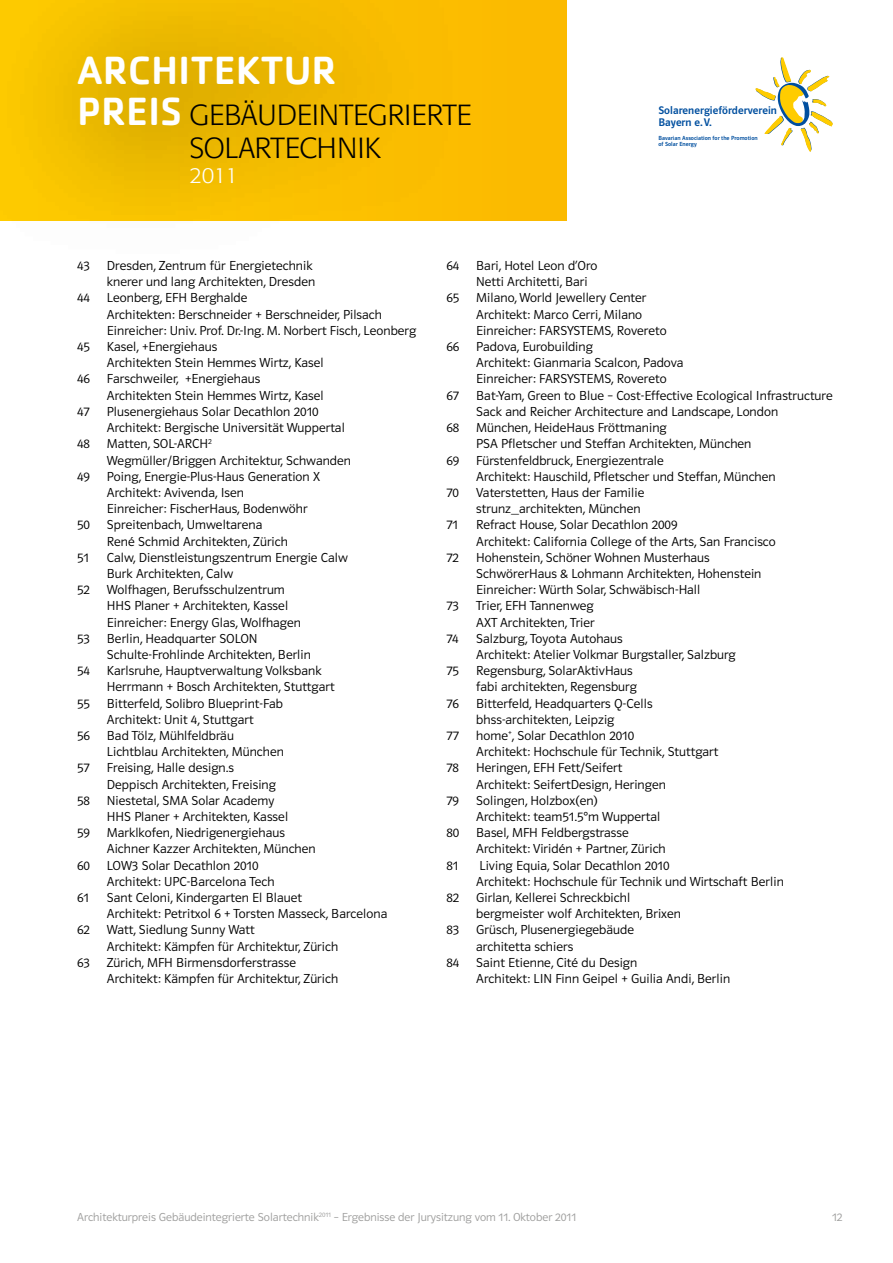
<style>
.page{position:relative;width:893px;height:1263px;background:#fff}
.page>*{position:absolute;margin:0;border:0;box-sizing:border-box;transform-origin:0 0}
.t1{font:500 40.8px "Cachet Std";color:#fff}
.t2{font:300 28.8px/32.5px "Formata";color:#000}
.t3{font:300 21.6px "Formata";color:#fff}
.t4{font:13.5px/16.2px "Polo 11 K Leicht";letter-spacing:.005em;color:#000}
.t5{font:12px "Polo 11 K Leicht";color:#9d9d9c}
.t6{font:11.4px/11.4px "Polo 11 K Krftg";letter-spacing:.005em;color:#004f9f}
.t7{font:6.15px/6.1px "Polo 11 K Krftg";letter-spacing:.005em;color:#004f9f}
.s1{font-family:"Cachet Std";font-weight:500;font-size:40.8px;color:#fff}
</style>
<div class="page">
<div style="left:0;top:0;width:566px;height:220px;background:#fbba00"></div>
<svg style="left:0;top:0;width:455px;height:221px"></svg>
<svg style="left:755px;top:57px;width:78px;height:95px"></svg>
<h1 class="t1" style="left:77px;top:45px;width:261px">ARCHITEKTUR</h1>
<h2 class="t2" style="left:190px;top:99px;width:284px;text-indent:-112px"><span class="s1">PREIS</span> GEBÄUDEINTEGRIERTE<br>SOLARTECHNIK</h2>
<h3 class="t3" style="left:190px;top:163px;width:50px">2011</h3>
<p class="t6" style="left:658px;top:105px;width:120px">Solarenergieförderverein<br>Bayern e.V.</p>
<p class="t7" style="left:658px;top:135px;width:101px">Bavarian Association for the Promotion of Solar Energy</p>
<p class="t4" style="left:77px;top:258px;width:14px">43</p>
<p class="t4" style="left:107px;top:258px;width:210px">Dresden, Zentrum für Energietechnik knerer und lang Architekten, Dresden</p>
<p class="t4" style="left:77px;top:290px;width:14px">44</p>
<p class="t4" style="left:107px;top:290px;width:311px">Leonberg, EFH Berghalde<br>Architekten: Berschneider + Berschneider, Pilsach<br>Einreicher: Univ. Prof. Dr.-Ing. M. Norbert Fisch, Leonberg</p>
<p class="t4" style="left:77px;top:339px;width:14px">45</p>
<p class="t4" style="left:107px;top:339px;width:218px">Kasel, +Energiehaus<br>Architekten Stein Hemmes Wirtz, Kasel</p>
<p class="t4" style="left:77px;top:371px;width:14px">46</p>
<p class="t4" style="left:107px;top:371px;width:218px">Farschweiler, +Energiehaus<br>Architekten Stein Hemmes Wirtz, Kasel</p>
<p class="t4" style="left:77px;top:403px;width:14px">47</p>
<p class="t4" style="left:107px;top:403px;width:239px">Plusenergiehaus Solar Decathlon 2010<br>Architekt: Bergische Universität Wuppertal</p>
<p class="t4" style="left:77px;top:436px;width:14px">48</p>
<p class="t4" style="left:107px;top:436px;width:246px">Matten, SOL-ARCH<sup>2<br></sup>Wegmüller/Briggen Architektur, Schwanden</p>
<p class="t4" style="left:77px;top:468px;width:14px">49</p>
<p class="t4" style="left:107px;top:468px;width:215px">Poing, Energie-Plus-Haus Generation X<br>Architekt: Avivenda, Isen<br>Einreicher: FischerHaus, Bodenwöhr</p>
<p class="t4" style="left:77px;top:517px;width:14px">50</p>
<p class="t4" style="left:107px;top:517px;width:182px">Spreitenbach, Umweltarena<br>René Schmid Architekten, Zürich</p>
<p class="t4" style="left:77px;top:549px;width:13px">51</p>
<p class="t4" style="left:107px;top:549px;width:243px">Calw, Dienstleistungszentrum Energie Calw<br>Burk Architekten, Calw</p>
<p class="t4" style="left:77px;top:582px;width:14px">52</p>
<p class="t4" style="left:107px;top:582px;width:196px">Wolfhagen, Berufsschulzentrum<br>HHS Planer + Architekten, Kassel<br>Einreicher: Energy Glas, Wolfhagen</p>
<p class="t4" style="left:77px;top:630px;width:14px">53</p>
<p class="t4" style="left:107px;top:630px;width:206px">Berlin, Headquarter SOLON<br>Schulte-Frohlinde Architekten, Berlin</p>
<p class="t4" style="left:77px;top:663px;width:14px">54</p>
<p class="t4" style="left:107px;top:663px;width:229px">Karlsruhe, Hauptverwaltung Volksbank<br>Herrmann + Bosch Architekten, Stuttgart</p>
<p class="t4" style="left:77px;top:695px;width:14px">55</p>
<p class="t4" style="left:107px;top:695px;width:178px">Bitterfeld, Solibro Blueprint-Fab<br>Architekt: Unit 4, Stuttgart</p>
<p class="t4" style="left:77px;top:727px;width:14px">56</p>
<p class="t4" style="left:107px;top:727px;width:179px">Bad Tölz, Mühlfeldbräu<br>Lichtblau Architekten, München</p>
<p class="t4" style="left:77px;top:760px;width:14px">57</p>
<p class="t4" style="left:107px;top:760px;width:170px">Freising, Halle design.s<br>Deppisch Architekten, Freising</p>
<p class="t4" style="left:77px;top:792px;width:14px">58</p>
<p class="t4" style="left:107px;top:792px;width:183px">Niestetal, SMA Solar Academy<br>HHS Planer + Architekten, Kassel</p>
<p class="t4" style="left:77px;top:825px;width:14px">59</p>
<p class="t4" style="left:107px;top:825px;width:210px">Marklkofen, Niedrigenergiehaus<br>Aichner Kazzer Architekten, München</p>
<p class="t4" style="left:77px;top:857px;width:14px">60</p>
<p class="t4" style="left:107px;top:857px;width:169px">LOW3 Solar Decathlon 2010<br>Architekt: UPC-Barcelona Tech</p>
<p class="t4" style="left:77px;top:889px;width:13px">61</p>
<p class="t4" style="left:107px;top:889px;width:282px">Sant Celoni, Kindergarten El Blauet<br>Architekt: Petritxol 6 + Torsten Masseck, Barcelona</p>
<p class="t4" style="left:77px;top:922px;width:14px">62</p>
<p class="t4" style="left:107px;top:922px;width:233px">Watt, Siedlung Sunny Watt<br>Architekt: Kämpfen für Architektur, Zürich</p>
<p class="t4" style="left:77px;top:954px;width:14px">63</p>
<p class="t4" style="left:107px;top:954px;width:233px">Zürich, MFH Birmensdorferstrasse<br>Architekt: Kämpfen für Architektur, Zürich</p>
<p class="t4" style="left:446px;top:258px;width:14px">64</p>
<p class="t4" style="left:476px;top:258px;width:123px">Bari, Hotel Leon d‘Oro<br>Netti Architetti, Bari</p>
<p class="t4" style="left:446px;top:290px;width:14px">65</p>
<p class="t4" style="left:476px;top:290px;width:192px">Milano, World Jewellery Center<br>Architekt: Marco Cerri, Milano<br>Einreicher: FARSYSTEMS, Rovereto</p>
<p class="t4" style="left:446px;top:339px;width:14px">66</p>
<p class="t4" style="left:476px;top:339px;width:209px">Padova, Eurobuilding<br>Architekt: Gianmaria Scalcon, Padova<br>Einreicher: FARSYSTEMS, Rovereto</p>
<p class="t4" style="left:446px;top:387px;width:14px">67</p>
<p class="t4" style="left:476px;top:387px;width:358px">Bat-Yam, Green to Blue – Cost-Effective Ecological Infrastructure<br>Sack and Reicher Architecture and Landscape, London</p>
<p class="t4" style="left:446px;top:420px;width:14px">68</p>
<p class="t4" style="left:476px;top:420px;width:277px">München, HeideHaus Fröttmaning<br>PSA Pfletscher und Steffan Architekten, München</p>
<p class="t4" style="left:446px;top:452px;width:14px">69</p>
<p class="t4" style="left:476px;top:452px;width:301px">Fürstenfeldbruck, Energiezentrale<br>Architekt: Hauschild, Pfletscher und Steffan, München</p>
<p class="t4" style="left:446px;top:484px;width:14px">70</p>
<p class="t4" style="left:476px;top:484px;width:170px">Vaterstetten, Haus der Familie strunz_architekten, München</p>
<p class="t4" style="left:446px;top:517px;width:13px">71</p>
<p class="t4" style="left:476px;top:517px;width:301px">Refract House, Solar Decathlon 2009<br>Architekt: California College of the Arts, San Francisco</p>
<p class="t4" style="left:446px;top:549px;width:14px">72</p>
<p class="t4" style="left:476px;top:549px;width:287px">Hohenstein, Schöner Wohnen Musterhaus<br>SchwörerHaus &amp; Lohmann Architekten, Hohenstein<br>Einreicher: Würth Solar, Schwäbisch-Hall</p>
<p class="t4" style="left:446px;top:598px;width:14px">73</p>
<p class="t4" style="left:476px;top:598px;width:120px">Trier, EFH Tannenweg<br>AXT Architekten, Trier</p>
<p class="t4" style="left:446px;top:630px;width:13px">74</p>
<p class="t4" style="left:476px;top:630px;width:261px">Salzburg, Toyota Autohaus<br>Architekt: Atelier Volkmar Burgstaller, Salzburg</p>
<p class="t4" style="left:446px;top:663px;width:14px">75</p>
<p class="t4" style="left:476px;top:663px;width:162px">Regensburg, SolarAktivHaus fabi architekten, Regensburg</p>
<p class="t4" style="left:446px;top:695px;width:14px">76</p>
<p class="t4" style="left:476px;top:695px;width:178px">Bitterfeld, Headquarters Q-Cells bhss-architekten, Leipzig</p>
<p class="t4" style="left:446px;top:727px;width:14px">77</p>
<p class="t4" style="left:476px;top:727px;width:244px">home<sup>+</sup>, Solar Decathlon 2010<br>Architekt: Hochschule für Technik, Stuttgart</p>
<p class="t4" style="left:446px;top:760px;width:14px">78</p>
<p class="t4" style="left:476px;top:760px;width:191px">Heringen, EFH Fett/Seifert<br>Architekt: SeifertDesign, Heringen</p>
<p class="t4" style="left:446px;top:792px;width:14px">79</p>
<p class="t4" style="left:476px;top:792px;width:185px">Solingen, Holzbox(en)<br>Architekt: team51.5°m Wuppertal</p>
<p class="t4" style="left:446px;top:825px;width:14px">80</p>
<p class="t4" style="left:476px;top:825px;width:191px">Basel, MFH Feldbergstrasse<br>Architekt: Viridén + Partner, Zürich</p>
<p class="t4" style="left:446px;top:857px;width:13px">81</p>
<p class="t4" style="left:476px;top:857px;width:309px">Living Equia, Solar Decathlon 2010<br>Architekt: Hochschule für Technik und Wirtschaft Berlin</p>
<p class="t4" style="left:446px;top:889px;width:14px">82</p>
<p class="t4" style="left:476px;top:889px;width:206px">Girlan, Kellerei Schreckbichl bergmeister wolf Architekten, Brixen</p>
<p class="t4" style="left:446px;top:922px;width:14px">83</p>
<p class="t4" style="left:476px;top:922px;width:159px">Grüsch, Plusenergiegebäude architetta schiers</p>
<p class="t4" style="left:446px;top:954px;width:14px">84</p>
<p class="t4" style="left:476px;top:954px;width:255px">Saint Etienne, Cité du Design<br>Architekt: LIN Finn Geipel + Guilia Andi, Berlin</p>
<p class="t5" style="left:77px;top:1211px;width:500px">Architekturpreis Gebäudeintegrierte Solartechnik<sup>2011</sup> – Ergebnisse der Jurysitzung vom 11. Oktober 2011</p>
<p class="t5" style="left:832px;top:1211px;width:12px">12</p>
</div>
